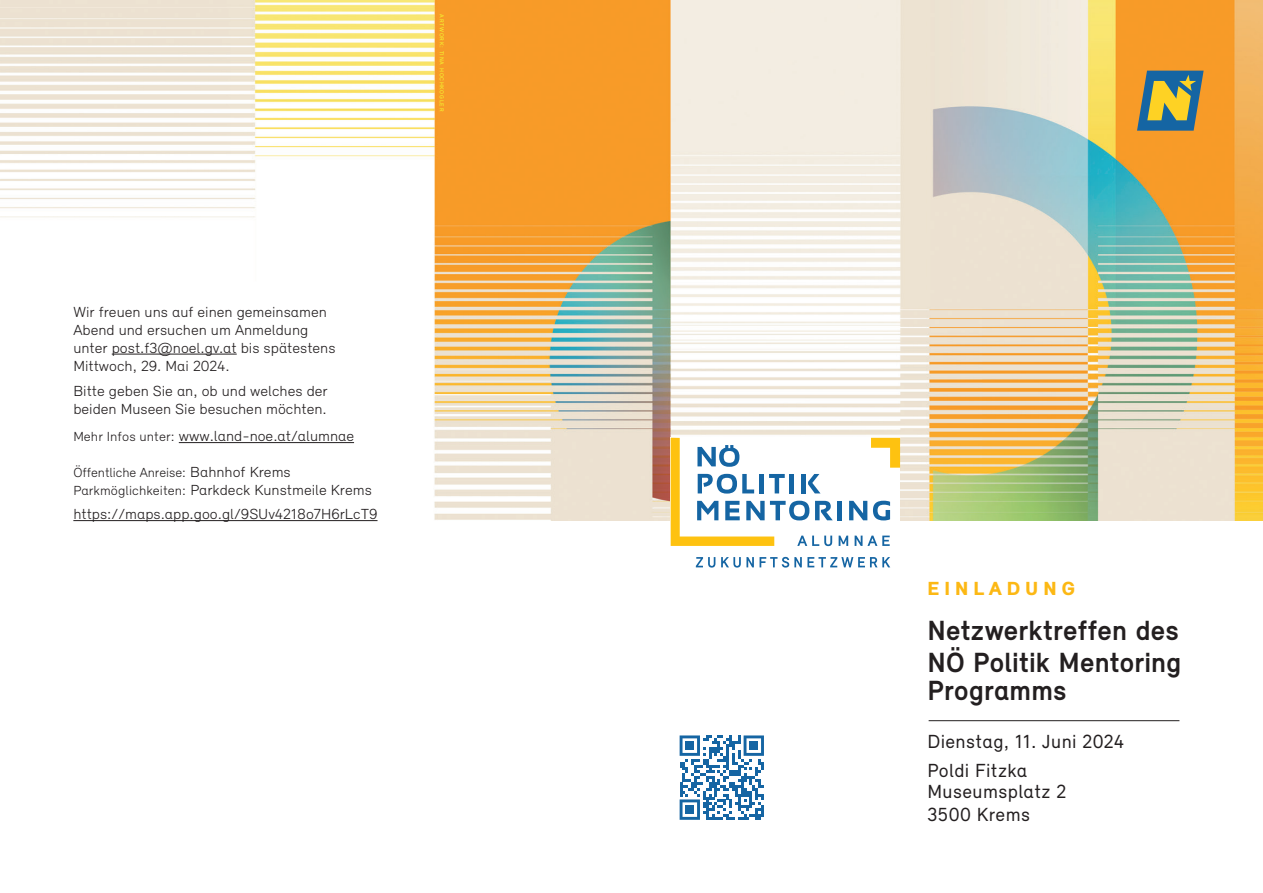
<style>
.page{position:relative;width:1263px;height:893px;background:#fff}
.page>*{position:absolute;margin:0;border:0;box-sizing:border-box;transform-origin:0 0}
.t1{font:700 28.5px/31.5px "Relevant Pro";letter-spacing:.01em;color:#231f20}
.t2{font:19.5px/29.4px "Relevant Pro";letter-spacing:.02em;color:#231f20}
.t3{font:900 19.5px "Relevant Pro";letter-spacing:.245em;color:#fcb814;scale:1.05 1}
.t4{font:300 15px/18px "Relevant Pro";color:#231f20;scale:1.04 1}
.t5{font:300 13.5px "Relevant Pro";letter-spacing:-.005em;color:#231f20}
.t6{font:500 6px "Relevant Pro";letter-spacing:.12em;color:#f4ed2f}
.s1{font-size:13.5px}
.s2{font-size:15px}
</style>
<div class="page">
<img style="left:0;top:0;width:1263px;height:520px">
<svg style="left:1137px;top:71px;width:66px;height:60px;background:#7e8e69"></svg>
<hr style="left:929px;top:720px;width:250px;height:1px;background:#231f20">
<hr style="left:112px;top:354px;width:125px;height:1px;background:#231f20">
<hr style="left:179px;top:442px;width:175px;height:1px;background:#231f20">
<hr style="left:73px;top:520px;width:304px;height:1px;background:#231f20">
<div style="left:671px;top:438px;width:229px;height:142px;background:#fff"></div>
<svg style="left:839px;top:536px;width:9px;height:10px"></svg>
<svg style="left:855px;top:536px;width:35px;height:10px"></svg>
<svg style="left:696px;top:557px;width:19px;height:11px"></svg>
<svg style="left:721px;top:557px;width:169px;height:11px"></svg>
<div style="left:837px;top:501px;width:5px;height:19px;background:#1565a3"></div>
<svg style="left:849px;top:501px;width:18px;height:19px"></svg>
<svg style="left:873px;top:501px;width:17px;height:19px"></svg>
<svg style="left:671px;top:438px;width:162px;height:108px"></svg>
<svg style="left:871px;top:438px;width:29px;height:30px"></svg>
<svg style="left:680px;top:735px;width:84px;height:85px"></svg>
<div style="left:685px;top:805px;width:9px;height:9px;background:#1565a3"></div>
<p class="t6" style="left:446px;top:14px;width:98px;rotate:90deg">ARTWORK: TINA HOCHKOGLER</p>
<p class="t4" style="left:73px;top:302px;width:254px">Wir freuen uns auf einen gemeinsamen Abend und ersuchen um Anmeldung unter post.f3@noel.gv.at bis spätestens Mittwoch, 29. Mai 2024.</p>
<p class="t4" style="left:73px;top:382px;width:246px">Bitte geben Sie an, ob und welches der beiden Museen Sie besuchen möchten.</p>
<p class="t4" style="left:73px;top:427px;width:271px"><span class="s1">Mehr Infos unter:</span> www.land-noe.at/alumnae</p>
<p class="t5" style="left:73px;top:464px;width:219px">Öffentliche Anreise: <span class="s2">Bahnhof Krems</span></p>
<p class="t4" style="left:73px;top:478px;width:294px;line-height:24px"><span class="s1">Parkmöglichkeiten:</span> Parkdeck Kunstmeile Krems https://maps.app.goo.gl/9SUv4218o7H6rLcT9</p>
<h2 class="t3" style="left:927px;top:577px;width:142px">EINLADUNG</h2>
<h1 class="t1" style="left:927px;top:614px;width:255px">Netzwerktreffen des<br>NÖ Politik Mentoring</h1>
<h1 class="t1" style="left:927px;top:674px;width:141px">Programms</h1>
<h2 class="t2" style="left:927px;top:726px;width:198px">Dienstag, 11. Juni 2024<br>Poldi Fitzka</h2>
<h2 class="t2" style="left:927px;top:779px;width:140px;line-height:23.4px">Museumsplatz 2<br>3500 Krems</h2>
</div>
